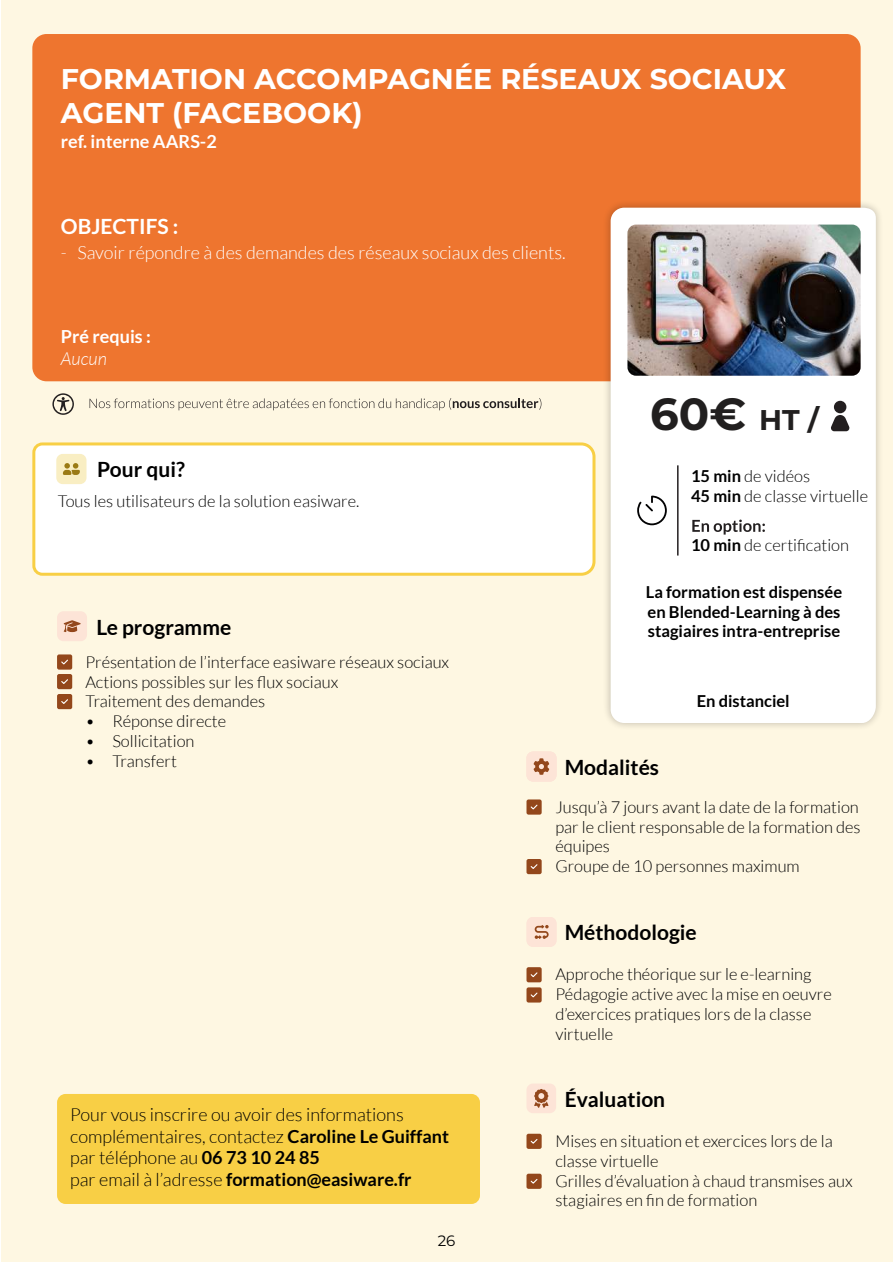
<style>
.page{position:relative;width:893px;height:1263px;background:#fff}
.page>*{position:absolute;margin:0;border:0;box-sizing:border-box;transform-origin:0 0}
.t1{font:700 45px "Montserrat";color:#211f1f}
.t2{font:700 28.5px/34.2px "Montserrat";color:#fff}
.t3{font:700 21px "Lato";color:#000}
.t4{font:700 21px "Lato";color:#fff}
.t5{font:300 18px/21.6px "Lato";color:#000}
.t6{font:300 18px "Lato";color:#fff}
.t7{font:700 18px "Lato";color:#fff}
.t8{font:italic 300 18px "Lato";color:#fff}
.t9{font:300 16.5px/19.8px "Lato";color:#000}
.t10{font:700 16.5px/19.8px "Lato";color:#000;text-align:justify}
.t11{font:15px "Montserrat";color:#000}
.s1{font-weight:700}
.s2{font-size:28.5px}
</style>
<div class="page">
<div style="left:1px;top:1px;width:891px;height:1261px;background:#fef7e2"></div>
<div style="left:32px;top:34px;width:829px;height:347px;background:#ee752f;border-radius:14px"></div>
<div style="left:602px;top:200px;width:282px;height:531px;background:#000;opacity:.25"></div>
<div style="left:611px;top:208px;width:265px;height:515px;background:#fff"></div>
<svg style="left:52px;top:393px;width:22px;height:22px"></svg>
<svg style="left:90px;top:398px;width:451px;height:12px"></svg>
<svg style="left:32px;top:442px;width:564px;height:134px;background:#fefcf4"></svg>
<div style="left:56px;top:454px;width:30px;height:30px;background:#f9eec3;border-radius:6px"></div>
<svg style="left:63px;top:463px;width:17px;height:12px"></svg>
<div style="left:57px;top:611px;width:30px;height:30px;background:#fde4d7;border-radius:6px"></div>
<svg style="left:64px;top:620px;width:17px;height:12px"></svg>
<div style="left:57px;top:654px;width:15px;height:16px;background:#93471b;border-radius:2px"></div>
<svg style="left:61px;top:659px;width:7px;height:6px"></svg>
<div style="left:57px;top:674px;width:15px;height:15px;background:#93471b;border-radius:2px"></div>
<svg style="left:61px;top:679px;width:7px;height:5px"></svg>
<div style="left:57px;top:694px;width:15px;height:15px;background:#93471b;border-radius:2px"></div>
<svg style="left:61px;top:699px;width:7px;height:5px"></svg>
<div style="left:526px;top:799px;width:16px;height:16px;background:#93471b;border-radius:2px"></div>
<svg style="left:530px;top:804px;width:8px;height:6px"></svg>
<div style="left:526px;top:859px;width:16px;height:15px;background:#93471b;border-radius:2px"></div>
<svg style="left:530px;top:864px;width:8px;height:5px"></svg>
<div style="left:527px;top:752px;width:30px;height:29px;background:#fde4d7;border-radius:6px"></div>
<div style="left:526px;top:967px;width:16px;height:15px;background:#93471b;border-radius:2px"></div>
<svg style="left:530px;top:972px;width:8px;height:6px"></svg>
<div style="left:526px;top:987px;width:16px;height:15px;background:#93471b;border-radius:2px"></div>
<svg style="left:530px;top:992px;width:8px;height:6px"></svg>
<div style="left:526px;top:917px;width:30px;height:30px;background:#fdf1de;border-radius:6px"></div>
<div style="left:527px;top:917px;width:30px;height:30px;background:#fde4d7;border-radius:6px"></div>
<svg style="left:534px;top:925px;width:15px;height:14px"></svg>
<div style="left:57px;top:1094px;width:423px;height:110px;background:#f8cf45;border-radius:9px"></div>
<div style="left:526px;top:1134px;width:16px;height:15px;background:#93471b;border-radius:2px"></div>
<svg style="left:530px;top:1139px;width:8px;height:5px"></svg>
<div style="left:526px;top:1174px;width:16px;height:15px;background:#93471b;border-radius:2px"></div>
<svg style="left:530px;top:1179px;width:8px;height:5px"></svg>
<div style="left:526px;top:1083px;width:30px;height:30px;background:#fde4d7;border-radius:6px"></div>
<svg style="left:534px;top:1089px;width:14px;height:19px"></svg>
<img style="left:627px;top:225px;width:234px;height:151px">
<svg style="left:830px;top:415px;width:20px;height:16px"></svg>
<div style="left:834px;top:401px;width:12px;height:12px;background:#231f20;border-radius:6px"></div>
<svg style="left:637px;top:496px;width:30px;height:29px"></svg>
<svg style="left:692px;top:520px;width:73px;height:15px"></svg>
<hr style="left:677px;top:465px;width:2px;height:90px;background:#231f20">
<div style="left:526px;top:752px;width:30px;height:29px;background:#fde4d7;border-radius:6px"></div>
<svg style="left:534px;top:758px;width:15px;height:17px"></svg>
<h2 class="t2" style="left:61px;top:60px;width:727px">FORMATION ACCOMPAGNÉE RÉSEAUX SOCIAUX<br>AGENT (FACEBOOK)</h2>
<p class="t7" style="left:61px;top:131px;width:157px">ref. interne AARS-2</p>
<p class="t4" style="left:61px;top:215px;width:119px">OBJECTIFS :</p>
<p class="t6" style="left:61px;top:243px;width:506px">- Savoir répondre à des demandes des réseaux sociaux des clients.</p>
<p class="t7" style="left:61px;top:326px;width:92px">Pré requis :</p>
<p class="t8" style="left:61px;top:349px;width:47px">Aucun</p>
<p class="t3" style="left:97px;top:458px;width:89px">Pour qui?</p>
<p class="t9" style="left:58px;top:491px;width:303px">Tous les utilisateurs de la solution easiware.</p>
<p class="t3" style="left:96px;top:615px;width:136px">Le programme</p>
<p class="t9" style="left:85px;top:652px;width:365px">Présentation de l’interface easiware réseaux sociaux<br>Actions possibles sur les flux sociaux<br>Traitement des demandes</p>
<p class="t9" style="left:85px;top:711px;width:142px">• Réponse directe</p>
<p class="t9" style="left:85px;top:731px;width:111px">• Sollicitation</p>
<p class="t9" style="left:85px;top:751px;width:93px">• Transfert</p>
<p class="t5" style="left:70px;top:1104px;width:380px">Pour vous inscrire ou avoir des informations complémentaires, contactez <span class="s1">Caroline Le Guiffant </span>par téléphone au <span class="s1">06 73 10 24 85<br></span>par email à l’adresse <span class="s1">formation@easiware.fr</span></p>
<p class="t11" style="left:438px;top:1230px;width:19px">26</p>
<h1 class="t1" style="left:650px;top:381px;width:170px">60€ <span class="s2">HT /</span></h1>
<p class="t9" style="left:691px;top:466px;width:179px"><span class="s1">15 min</span> de vidéos<br><span class="s1">45 min</span> de classe virtuelle</p>
<p class="t9" style="left:691px;top:535px;width:160px"><span class="s1">10 min</span> de certification</p>
<p class="t10" style="left:646px;top:582px;width:198px">La formation est dispensée en Blended-Learning à des stagiaires intra-entreprise</p>
<p class="t3" style="left:565px;top:755px;width:96px">Modalités</p>
<p class="t10" style="left:697px;top:691px;width:95px">En distanciel</p>
<p class="t9" style="left:555px;top:797px;width:307px">Jusqu’à 7 jours avant la date de la formation par le client responsable de la formation des équipes<br>Groupe de 10 personnes maximum</p>
<p class="t3" style="left:565px;top:921px;width:134px">Méthodologie</p>
<p class="t9" style="left:555px;top:965px;width:278px">Approche théorique sur le e-learning<br>Pédagogie active avec la mise en oeuvre d’exercices pratiques lors de la classe virtuelle</p>
<p class="t3" style="left:565px;top:1087px;width:102px">Évaluation</p>
<p class="t9" style="left:555px;top:1131px;width:299px">Mises en situation et exercices lors de la classe virtuelle<br>Grilles d’évaluation à chaud transmises aux stagiaires en fin de formation</p>
</div>
